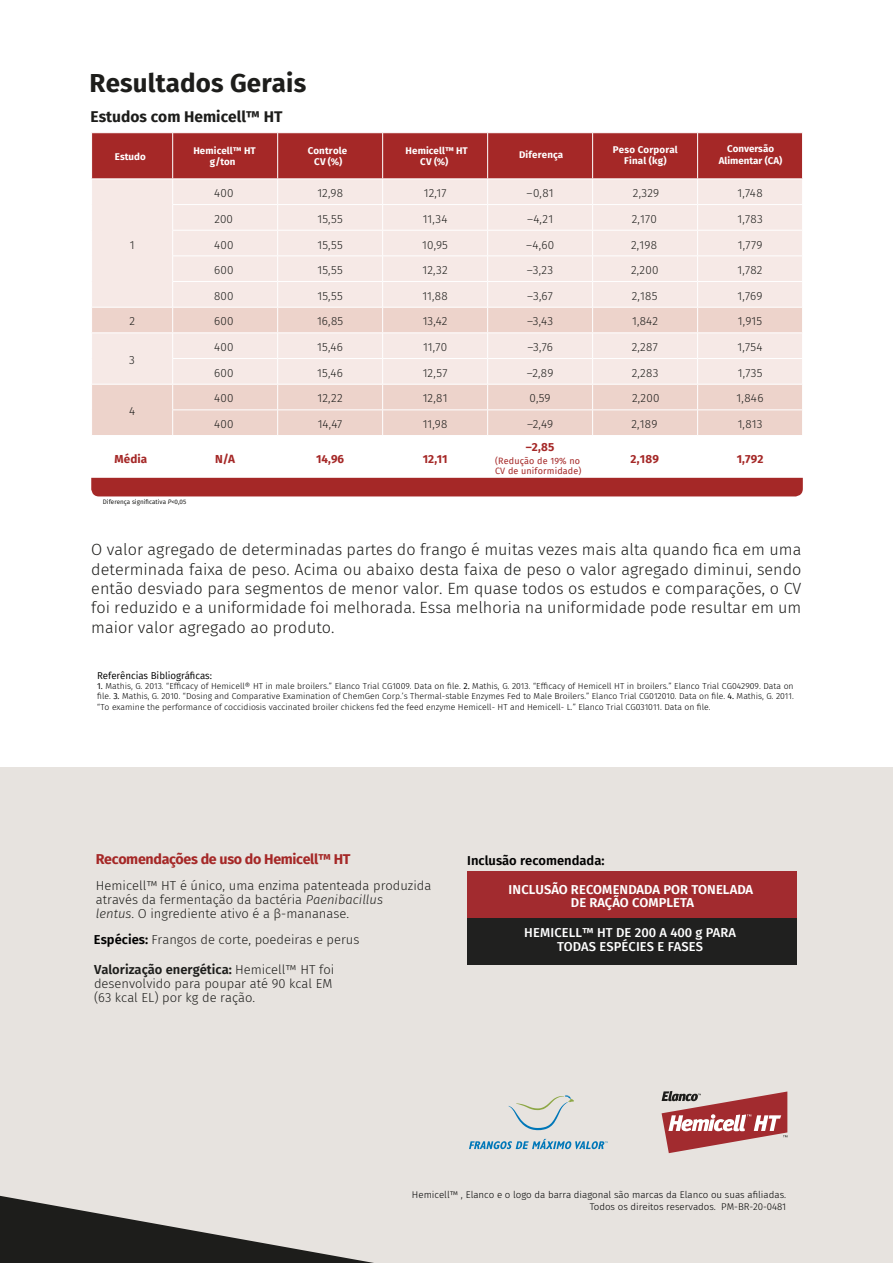
<style>
.page{position:relative;width:893px;height:1263px;background:#fff}
.page>*{position:absolute;margin:0;border:0;box-sizing:border-box;transform-origin:0 0}
.t1{font:700 25.95px "Fira Sans";letter-spacing:.005em;color:#1d1d1b}
.t2{font:300 16.2px/19.5px "Fira Sans";color:#1d1d1b;text-align:justify}
.t3{font:700 15.6px "Fira Sans";color:#1d1d1b}
.t4{font:700 14.25px "Fira Sans";letter-spacing:-.025em;color:#a52827}
.t5{font:300 12.9px/14.1px "Fira Sans";color:#1d1d1b}
.t6{font:600 12.9px/12.9px "Fira Sans";letter-spacing:.01em;color:#fff;text-align:center}
.t7{font:500 12.9px/14.1px "Fira Sans";letter-spacing:.01em;color:#fff;text-align:center}
.t8{font:600 12.9px "Fira Sans";color:#010101}
.t9{font:300 11.7px "Fira Sans";letter-spacing:.02em;color:#1d1d1b}
.t10{font:700 11.7px "Fira Sans";letter-spacing:.005em;color:#a52827}
.t11{font:300 9.75px/11.9px "Fira Sans";color:#000101;text-align:right}
.t12{font:700 9.75px/11.7px "Fira Sans";letter-spacing:.015em;color:#fff;text-align:center}
.t13{font:9.75px "Fira Sans";color:#010101}
.t14{font:9px/9.8px "Fira Sans";letter-spacing:.015em;color:#a52827}
.t15{font:300 8.7px/10.4px "Fira Sans";color:#010101;text-align:justify}
.t16{font:6.45px "Fira Sans";color:#1d1d1b}
.s1{font-style:italic}
.s2{font-weight:400}
.s3{font-weight:600;color:#010101}
.s4{font-weight:600}
</style>
<div class="page">
<svg style="left:91px;top:133px;width:712px;height:302px;background:#e8c8c4"></svg>
<div style="left:91px;top:478px;width:712px;height:18px;background:#a52827"></div>
<div style="left:0;top:767px;width:893px;height:496px;background:#e7e3df"></div>
<svg style="left:0;top:1195px;width:374px;height:68px"></svg>
<svg style="left:662px;top:1091px;width:125px;height:62px"></svg>
<svg style="left:508px;top:1095px;width:66px;height:35px"></svg>
<svg style="left:469px;top:1139px;width:139px;height:10px"></svg>
<div style="left:467px;top:871px;width:330px;height:46px;background:#a22b2f"></div>
<div style="left:467px;top:918px;width:330px;height:46px;background:#20201f"></div>
<h1 class="t1" style="left:90px;top:61px;width:218px">Resultados Gerais</h1>
<h3 class="t3" style="left:91px;top:103px;width:193px">Estudos com Hemicell™ HT</h3>
<p class="t12" style="left:115px;top:150px;width:32px">Estudo</p>
<p class="t12" style="left:193px;top:144px;width:64px">Hemicell™ HT g/ton</p>
<p class="t12" style="left:308px;top:144px;width:41px">Controle<br>CV (%)</p>
<p class="t12" style="left:405px;top:144px;width:64px">Hemicell™ HT<br>CV (%)</p>
<p class="t12" style="left:519px;top:149px;width:46px">Diferença</p>
<p class="t12" style="left:613px;top:143px;width:66px">Peso Corporal<br>Final (kg)</p>
<p class="t12" style="left:719px;top:142px;width:65px">Conversão<br>Alimentar (CA)</p>
<h3 class="t9" style="left:130px;top:236px;width:6px">1</h3>
<h3 class="t9" style="left:214px;top:185px;width:21px">400</h3>
<h3 class="t9" style="left:317px;top:185px;width:27px">12,98</h3>
<h3 class="t9" style="left:424px;top:185px;width:24px">12,17</h3>
<h3 class="t9" style="left:527px;top:185px;width:29px">–0,81</h3>
<h3 class="t9" style="left:633px;top:185px;width:28px">2,329</h3>
<h3 class="t9" style="left:737px;top:185px;width:27px">1,748</h3>
<h3 class="t9" style="left:214px;top:210px;width:20px">200</h3>
<h3 class="t9" style="left:317px;top:210px;width:27px">15,55</h3>
<h3 class="t9" style="left:423px;top:210px;width:26px">11,34</h3>
<h3 class="t9" style="left:527px;top:210px;width:28px">–4,21</h3>
<h3 class="t9" style="left:632px;top:210px;width:27px">2,170</h3>
<h3 class="t9" style="left:737px;top:210px;width:27px">1,783</h3>
<h3 class="t9" style="left:214px;top:236px;width:21px">400</h3>
<h3 class="t9" style="left:317px;top:236px;width:27px">15,55</h3>
<h3 class="t9" style="left:422px;top:236px;width:27px">10,95</h3>
<h3 class="t9" style="left:526px;top:236px;width:29px">–4,60</h3>
<h3 class="t9" style="left:631px;top:236px;width:28px">2,198</h3>
<h3 class="t9" style="left:738px;top:236px;width:26px">1,779</h3>
<h3 class="t9" style="left:214px;top:262px;width:21px">600</h3>
<h3 class="t9" style="left:317px;top:262px;width:27px">15,55</h3>
<h3 class="t9" style="left:423px;top:262px;width:27px">12,32</h3>
<h3 class="t9" style="left:527px;top:262px;width:28px">–3,23</h3>
<h3 class="t9" style="left:631px;top:262px;width:29px">2,200</h3>
<h3 class="t9" style="left:738px;top:262px;width:26px">1,782</h3>
<h3 class="t9" style="left:214px;top:287px;width:21px">800</h3>
<h3 class="t9" style="left:317px;top:287px;width:27px">15,55</h3>
<h3 class="t9" style="left:422px;top:287px;width:27px">11,88</h3>
<h3 class="t9" style="left:527px;top:287px;width:27px">–3,67</h3>
<h3 class="t9" style="left:632px;top:287px;width:27px">2,185</h3>
<h3 class="t9" style="left:738px;top:287px;width:26px">1,769</h3>
<h3 class="t9" style="left:129px;top:313px;width:7px">2</h3>
<h3 class="t9" style="left:214px;top:313px;width:21px">600</h3>
<h3 class="t9" style="left:317px;top:313px;width:28px">16,85</h3>
<h3 class="t9" style="left:423px;top:313px;width:26px">13,42</h3>
<h3 class="t9" style="left:527px;top:313px;width:28px">–3,43</h3>
<h3 class="t9" style="left:632px;top:313px;width:28px">1,842</h3>
<h3 class="t9" style="left:738px;top:313px;width:26px">1,915</h3>
<h3 class="t9" style="left:129px;top:352px;width:7px">3</h3>
<h3 class="t9" style="left:214px;top:339px;width:21px">400</h3>
<h3 class="t9" style="left:317px;top:339px;width:27px">15,46</h3>
<h3 class="t9" style="left:423px;top:339px;width:25px">11,70</h3>
<h3 class="t9" style="left:527px;top:339px;width:27px">–3,76</h3>
<h3 class="t9" style="left:632px;top:339px;width:28px">2,287</h3>
<h3 class="t9" style="left:737px;top:339px;width:27px">1,754</h3>
<h3 class="t9" style="left:214px;top:364px;width:21px">600</h3>
<h3 class="t9" style="left:317px;top:364px;width:27px">15,46</h3>
<h3 class="t9" style="left:423px;top:364px;width:26px">12,57</h3>
<h3 class="t9" style="left:527px;top:364px;width:28px">–2,89</h3>
<h3 class="t9" style="left:632px;top:364px;width:28px">2,283</h3>
<h3 class="t9" style="left:738px;top:364px;width:26px">1,735</h3>
<h3 class="t9" style="left:129px;top:403px;width:8px">4</h3>
<h3 class="t9" style="left:214px;top:390px;width:21px">400</h3>
<h3 class="t9" style="left:318px;top:390px;width:27px">12,22</h3>
<h3 class="t9" style="left:423px;top:390px;width:26px">12,81</h3>
<h3 class="t9" style="left:529px;top:390px;width:23px">0,59</h3>
<h3 class="t9" style="left:632px;top:390px;width:29px">2,200</h3>
<h3 class="t9" style="left:737px;top:390px;width:28px">1,846</h3>
<h3 class="t9" style="left:214px;top:416px;width:21px">400</h3>
<h3 class="t9" style="left:318px;top:416px;width:26px">14,47</h3>
<h3 class="t9" style="left:423px;top:416px;width:26px">11,98</h3>
<h3 class="t9" style="left:527px;top:416px;width:27px">–2,49</h3>
<h3 class="t9" style="left:631px;top:416px;width:28px">2,189</h3>
<h3 class="t9" style="left:738px;top:416px;width:26px">1,813</h3>
<h3 class="t10" style="left:115px;top:449px;width:34px">Média</h3>
<h3 class="t10" style="left:215px;top:449px;width:21px">N/A</h3>
<h3 class="t10" style="left:316px;top:449px;width:30px">14,96</h3>
<h3 class="t10" style="left:423px;top:449px;width:26px">12,11</h3>
<h3 class="t10" style="left:526px;top:437px;width:30px">–2,85</h3>
<p class="t14" style="left:495px;top:456px;width:88px">(Redução de 19% no<br>CV de uniformidade)</p>
<h3 class="t10" style="left:630px;top:449px;width:30px">2,189</h3>
<h3 class="t10" style="left:737px;top:449px;width:28px">1,792</h3>
<p class="t16" style="left:103px;top:497px;width:85px">Diferença significativa <span class="s1">P</span>&lt;0,05</p>
<p class="t2" style="left:91px;top:540px;width:712px">O valor agregado de determinadas partes do frango é muitas vezes mais alta quando fica em uma determinada faixa de peso. Acima ou abaixo desta faixa de peso o valor agregado diminui, sendo então desviado para segmentos de menor valor. Em quase todos os estudos e comparações, o CV foi reduzido e a uniformidade foi melhorada. Essa melhoria na uniformidade pode resultar em um maior valor agregado ao produto.</p>
<p class="t13" style="left:97px;top:668px;width:116px">Referências Bibliográficas:</p>
<p class="t15" style="left:97px;top:681px;width:698px"><span class="s2">1.</span> Mathis, G. 2013. “Efficacy of Hemicell® HT in male broilers.” Elanco Trial CG1009. Data on file. <span class="s2">2.</span> Mathis, G. 2013. “Efficacy of Hemicell HT in broilers.” Elanco Trial CG042909. Data on file. <span class="s2">3.</span> Mathis, G. 2010. “Dosing and Comparative Examination of ChemGen Corp.’s Thermal-stable Enzymes Fed to Male Broilers.” Elanco Trial CG012010. Data on file. <span class="s2">4.</span> Mathis, G. 2011. “To examine the performance of coccidiosis vaccinated broiler chickens fed the feed enzyme Hemicell- HT and Hemicell- L.” Elanco Trial CG031011. Data on file.</p>
<h3 class="t4" style="left:96px;top:847px;width:256px">Recomendações de uso do Hemicell™ HT</h3>
<h3 class="t5" style="left:96px;top:878px;width:337px">Hemicell™ HT é único, uma enzima patenteada produzida através da fermentação da bactéria <span class="s1">Paenibacillus<br>lentus</span>. O ingrediente ativo é a β-mananase.</h3>
<h3 class="t5" style="left:94px;top:932px;width:267px"><span class="s3">Espécies:</span> Frangos de corte, poedeiras e perus</h3>
<h3 class="t5" style="left:94px;top:962px;width:242px"><span class="s4">Valorização energética:</span> Hemicell™ HT foi desenvolvido para poupar até 90 kcal EM (63 kcal EL) por kg de ração.</h3>
<h3 class="t8" style="left:467px;top:849px;width:139px">Inclusão recomendada:</h3>
<h3 class="t6" style="left:509px;top:882px;width:246px">INCLUSÃO RECOMENDADA POR TONELADA<br>DE RAÇÃO COMPLETA</h3>
<h3 class="t7" style="left:524px;top:925px;width:213px">HEMICELL™ HT DE 200 A 400 g PARA<br>TODAS ESPÉCIES E FASES</h3>
<p class="t11" style="left:412px;top:1189px;width:376px">Hemicell™ , Elanco e o logo da barra diagonal são marcas da Elanco ou suas afiliadas.<br>Todos os direitos reservados. PM-BR-20-0481</p>
</div>
